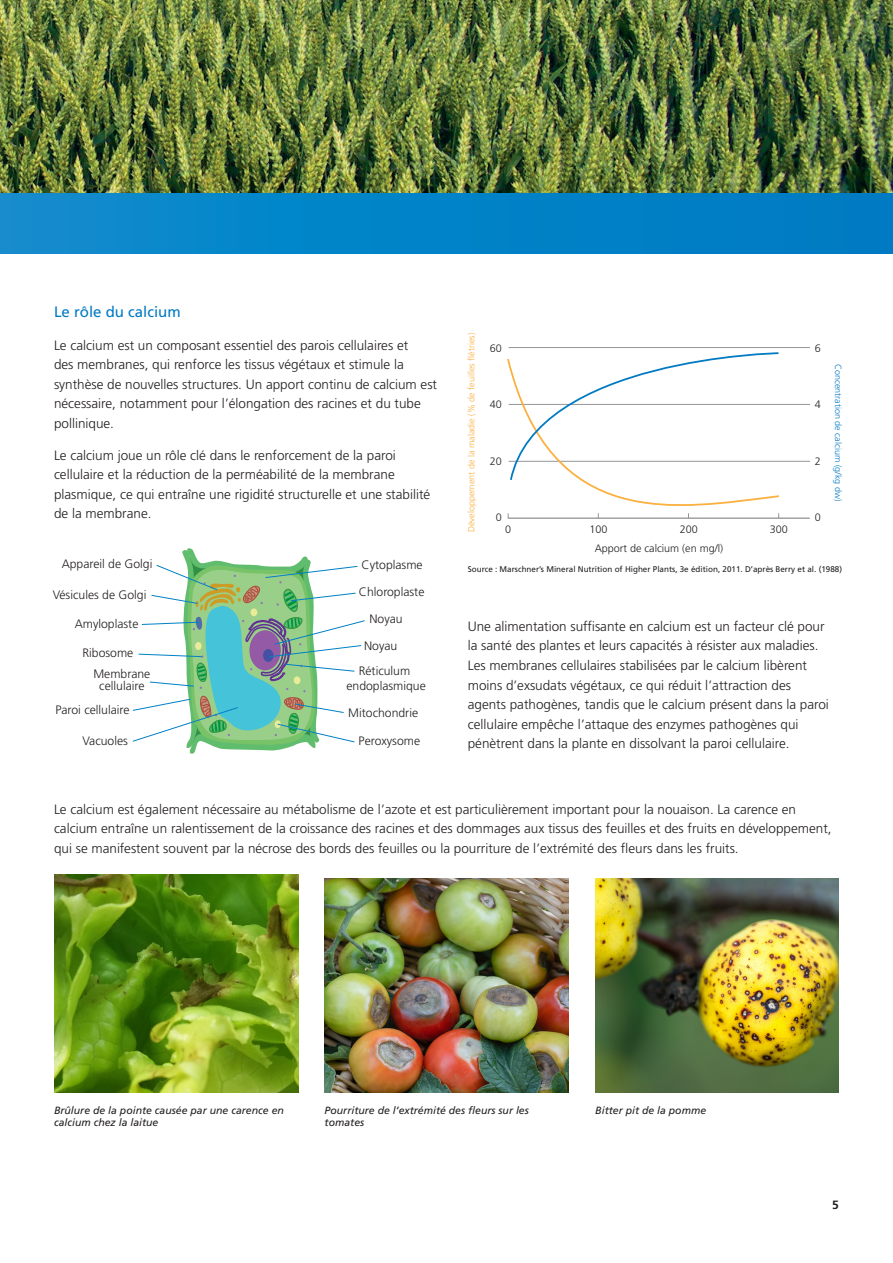
<style>
.page{position:relative;width:893px;height:1263px;background:#fff}
.page>*{position:absolute;margin:0;border:0;box-sizing:border-box;transform-origin:0 0}
.Pullout_Body_Copy{font:15px "Frutiger LT Pro";color:#007ac2}
.Pullout_Body_Copy-2{font:300 13.5px/19.5px "Frutiger LT Pro";color:#231f20}
.Body_Copy{font:300 13.5px/19.5px "Frutiger LT Pro";color:#231f20}
.t1{font:300 12.15px/20.9px "Frutiger LT Pro";color:#231f20}
.t2{font:700 12px "Frutiger LT Pro";color:#231f20}
.t3{font:300 10.8px "Frutiger LT Pro";color:#231f20}
.t4{font:italic 10.5px/12px "Frutiger LT Pro";color:#231f20}
.t5{font:300 9px "Frutiger LT Pro";color:#fbb03f}
.t6{font:300 9px "Frutiger LT Pro";color:#007ac2}
.t7{font:8.25px "Frutiger LT Pro";color:#231f20}
</style>
<div class="page">
<img style="left:0;top:0;width:893px;height:193px">
<div style="left:0;top:193px;width:893px;height:60px;background:linear-gradient(to right,#0d8ccd,#007ac3)"></div>
<img style="left:54px;top:875px;width:245px;height:218px">
<svg style="left:132px;top:548px;width:233px;height:206px"></svg>
<img style="left:325px;top:878px;width:244px;height:215px">
<img style="left:595px;top:878px;width:244px;height:215px">
<hr style="left:508px;top:517px;width:302px;height:2px;background:#939598">
<hr style="left:509px;top:347px;width:301px;height:1px;background:#939598">
<hr style="left:509px;top:461px;width:301px;height:1px;background:#939598">
<hr style="left:509px;top:404px;width:301px;height:1px;background:#939598">
<svg style="left:507px;top:358px;width:274px;height:161px"></svg>
<svg style="left:509px;top:352px;width:271px;height:130px"></svg>
<p class="Pullout_Body_Copy" style="left:54px;top:303px;width:128px">Le rôle du calcium</p>
<p class="Pullout_Body_Copy-2" style="left:54px;top:335px;width:385px">Le calcium est un composant essentiel des parois cellulaires et<br>des membranes, qui renforce les tissus végétaux et stimule la synthèse de nouvelles structures. Un apport continu de calcium est nécessaire, notamment pour l’élongation des racines et du tube pollinique.</p>
<p class="Pullout_Body_Copy-2" style="left:54px;top:446px;width:378px">Le calcium joue un rôle clé dans le renforcement de la paroi cellulaire et la réduction de la perméabilité de la membrane plasmique, ce qui entraîne une rigidité structurelle et une stabilité de la membrane.</p>
<p class="t1" style="left:62px;top:553px;width:92px">Appareil de Golgi</p>
<p class="t1" style="left:53px;top:584px;width:95px">Vésicules de Golgi</p>
<p class="t1" style="left:75px;top:613px;width:65px">Amyloplaste</p>
<p class="t1" style="left:93px;top:643px;width:58px;text-indent:-11px">Ribosome<br>Membrane</p>
<p class="t1" style="left:55px;top:674px;width:91px;line-height:24.3px;text-indent:44px">cellulaire<br>Paroi cellulaire</p>
<p class="t1" style="left:83px;top:730px;width:47px">Vacuoles</p>
<p class="t1" style="left:362px;top:555px;width:63px">Cytoplasme</p>
<p class="t1" style="left:359px;top:581px;width:67px">Chloroplaste</p>
<p class="t1" style="left:369px;top:608px;width:35px">Noyau</p>
<p class="t1" style="left:364px;top:635px;width:35px">Noyau</p>
<p class="t1" style="left:346px;top:664px;width:81px;line-height:14.7px;text-align:center">Réticulum endoplasmique</p>
<p class="t1" style="left:348px;top:702px;width:71px">Mitochondrie</p>
<p class="t1" style="left:359px;top:730px;width:63px">Peroxysome</p>
<p class="t5" style="left:466px;top:532px;width:201px;rotate:-90deg">Développement de la maladie (% de feuilles flétries)</p>
<p class="t3" style="left:490px;top:342px;width:14px">60</p>
<p class="t3" style="left:490px;top:398px;width:14px">40</p>
<p class="t3" style="left:490px;top:455px;width:14px">20</p>
<p class="t3" style="left:496px;top:511px;width:8px">0</p>
<p class="t3" style="left:505px;top:523px;width:8px">0</p>
<p class="t3" style="left:589px;top:523px;width:20px">100</p>
<p class="t3" style="left:680px;top:523px;width:20px">200</p>
<p class="t3" style="left:770px;top:523px;width:20px">300</p>
<p class="t3" style="left:595px;top:542px;width:130px">Apport de calcium (en mg/l)</p>
<p class="t3" style="left:815px;top:342px;width:8px">6</p>
<p class="t3" style="left:815px;top:398px;width:8px">4</p>
<p class="t3" style="left:815px;top:455px;width:8px">2</p>
<p class="t3" style="left:815px;top:511px;width:8px">0</p>
<p class="t6" style="left:844px;top:364px;width:139px;rotate:90deg">Concentration de calcium (g/kg dw)</p>
<p class="t7" style="left:468px;top:564px;width:376px">Source : Marschner’s Mineral Nutrition of Higher Plants, 3e édition, 2011. D’après Berry et al. (1988)</p>
<p class="Body_Copy" style="left:468px;top:617px;width:363px">Une alimentation suffisante en calcium est un facteur clé pour la santé des plantes et leurs capacités à résister aux maladies.<br>Les membranes cellulaires stabilisées par le calcium libèrent moins d’exsudats végétaux, ce qui réduit l’attraction des agents pathogènes, tandis que le calcium présent dans la paroi cellulaire empêche l’attaque des enzymes pathogènes qui pénètrent dans la plante en dissolvant la paroi cellulaire.</p>
<p class="Pullout_Body_Copy-2" style="left:54px;top:799px;width:779px">Le calcium est également nécessaire au métabolisme de l’azote et est particulièrement important pour la nouaison. La carence en calcium entraîne un ralentissement de la croissance des racines et des dommages aux tissus des feuilles et des fruits en développement, qui se manifestent souvent par la nécrose des bords des feuilles ou la pourriture de l’extrémité des fleurs dans les fruits.</p>
<p class="t4" style="left:54px;top:1104px;width:231px">Brûlure de la pointe causée par une carence en calcium chez la laitue</p>
<p class="t4" style="left:325px;top:1104px;width:206px">Pourriture de l’extrémité des fleurs sur les tomates</p>
<p class="t4" style="left:595px;top:1104px;width:112px">Bitter pit de la pomme</p>
<p class="t2" style="left:832px;top:1198px;width:8px">5</p>
</div>
